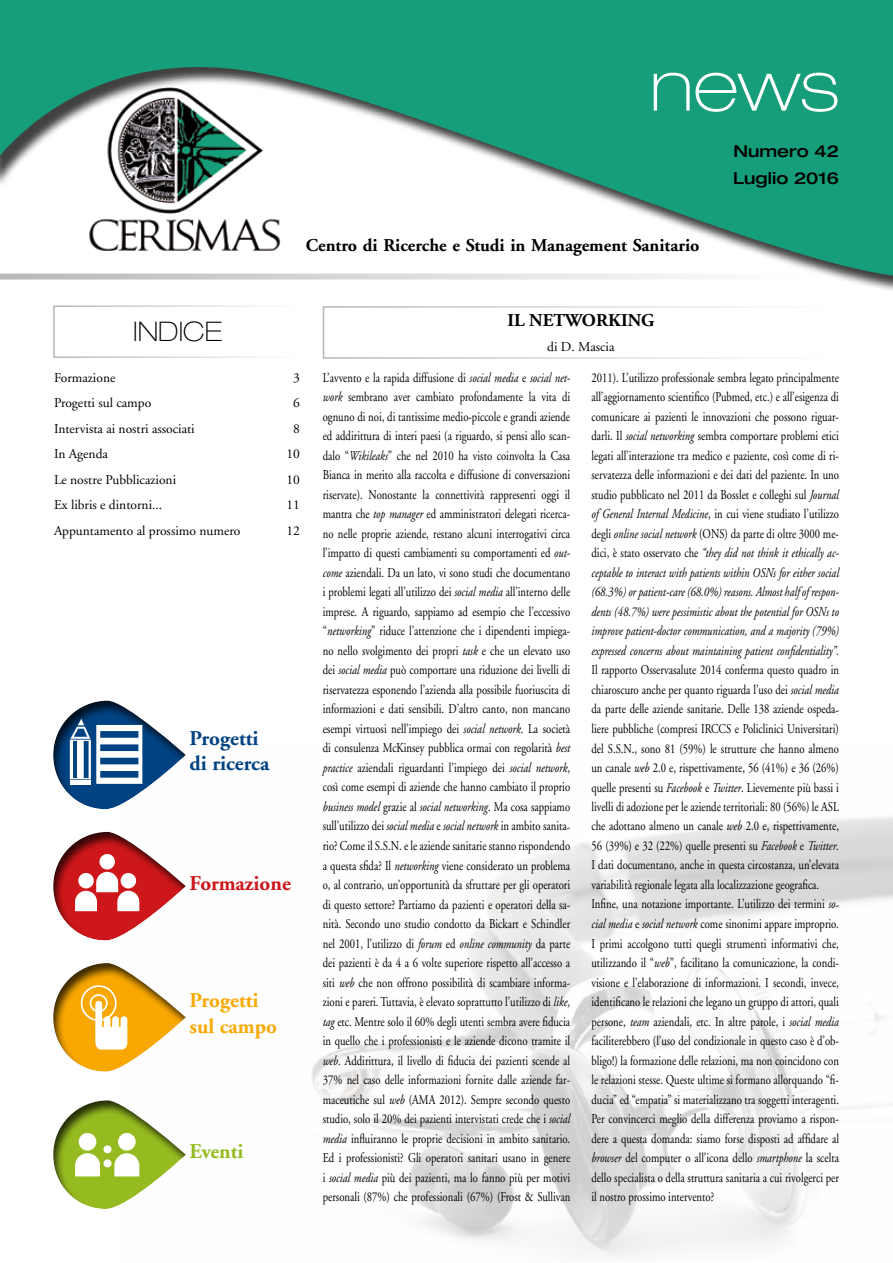
<style>
.page{position:relative;width:893px;height:1263px;background:#fff}
.page>*{position:absolute;margin:0;border:0;box-sizing:border-box;transform-origin:0 0}
.t1{font:100 expanded 72px "Helvetica Neue";color:#fff}
.t2{font:100 expanded 27px "Helvetica Neue";color:#000}
.t3{font:700 21px/25.2px "Adobe Garamond";color:#004282}
.t4{font:700 21px/25.2px "Adobe Garamond";color:#f8a800}
.t5{font:700 21px "Adobe Garamond";color:#cd171a}
.t6{font:700 21px "Adobe Garamond";color:#95bb20}
.t7{font:700 18px "Adobe Garamond";color:#000}
.t8{font:500 expanded 16.5px/27px "Helvetica Neue";color:#000}
.t9{font:13.5px/19.5px "Adobe Garamond";color:#000;text-align:justify;scale:.79 1}
.t10{font:13.5px "Adobe Garamond";color:#000}
.s1{font-style:italic}
</style>
<div class="page">
<img style="left:311px;top:817px;width:582px;height:440px">
<div style="left:53px;top:305px;width:249px;height:53px;border:2px solid #fff"></div>
<div style="left:323px;top:306px;width:516px;height:53px;border:2px solid #fff"></div>
<div style="left:51px;top:698px;width:135px;height:113px;background:#000;opacity:.75"></div>
<div style="left:70px;top:780px;width:21px;height:5px;background:#fff"></div>
<svg style="left:70px;top:719px;width:72px;height:65px"></svg>
<div style="left:51px;top:961px;width:135px;height:112px;background:#000;opacity:.75"></div>
<div style="left:51px;top:829px;width:135px;height:113px;background:#000;opacity:.75"></div>
<div style="left:51px;top:1098px;width:135px;height:112px;background:#000;opacity:.75"></div>
<div style="left:99px;top:854px;width:16px;height:15px;background:#fff;border-radius:50%"></div>
<svg style="left:75px;top:872px;width:64px;height:39px"></svg>
<svg style="left:81px;top:985px;width:46px;height:64px"></svg>
<div style="left:79px;top:1133px;width:17px;height:17px;background:#fff;border-radius:50%"></div>
<svg style="left:75px;top:1153px;width:25px;height:23px"></svg>
<div style="left:103px;top:1145px;width:9px;height:8px;background:#fff;border-radius:50%"></div>
<div style="left:103px;top:1159px;width:9px;height:8px;background:#fff;border-radius:50%"></div>
<div style="left:118px;top:1133px;width:18px;height:17px;background:#fff;border-radius:50%"></div>
<svg style="left:114px;top:1153px;width:25px;height:23px"></svg>
<svg style="left:0;top:0;width:893px;height:323px"></svg>
<h1 class="t1" style="left:650px;top:42px;width:191px">news</h1>
<p class="t8" style="left:733px;top:138px;width:107px">Numero 42<br>Luglio 2016</p>
<h2 class="t2" style="left:133px;top:316px;width:90px">INDICE</h2>
<h3 class="t7" style="left:306px;top:236px;width:395px">Centro di Ricerche e Studi in Management Sanitario</h3>
<h3 class="t7" style="left:507px;top:310px;width:148px">IL NETWORKING</h3>
<p class="t10" style="left:547px;top:340px;width:69px">di D. Mascia</p>
<p class="t10" style="left:54px;top:370px;width:63px">Formazione</p>
<p class="t10" style="left:293px;top:370px;width:8px">3</p>
<p class="t10" style="left:54px;top:396px;width:99px">Progetti sul campo</p>
<p class="t10" style="left:293px;top:396px;width:8px">6</p>
<p class="t10" style="left:54px;top:421px;width:142px">Intervista ai nostri associati</p>
<p class="t10" style="left:293px;top:421px;width:8px">8</p>
<p class="t10" style="left:54px;top:447px;width:56px">In Agenda</p>
<p class="t10" style="left:286px;top:447px;width:15px">10</p>
<p class="t10" style="left:54px;top:472px;width:124px">Le nostre Pubblicazioni</p>
<p class="t10" style="left:286px;top:472px;width:15px">10</p>
<p class="t10" style="left:54px;top:498px;width:110px">Ex libris e dintorni...</p>
<p class="t10" style="left:286px;top:498px;width:15px">11</p>
<p class="t10" style="left:54px;top:523px;width:188px">Appuntamento al prossimo numero</p>
<p class="t10" style="left:286px;top:523px;width:15px">12</p>
<h3 class="t3" style="left:190px;top:726px;width:81px">Progetti di ricerca</h3>
<h3 class="t5" style="left:190px;top:871px;width:103px">Formazione</h3>
<h3 class="t4" style="left:190px;top:988px;width:89px">Progetti sul campo</h3>
<h3 class="t6" style="left:190px;top:1140px;width:55px">Eventi</h3>
<p class="t9" style="left:323px;top:368px;width:315px">L’avvento e la rapida diffusione di <span class="s1">social media</span> e <span class="s1">social net&shy;work</span> sembrano aver cambiato profondamente la vita di ognuno di noi, di tantissime medio-piccole e grandi aziende ed addirittura di interi paesi (a riguardo, si pensi allo scan&shy;dalo “<span class="s1">Wikileaks</span>” che nel 2010 ha visto coinvolta la Casa Bianca in merito alla raccolta e diffusione di conversazioni riservate). Nonostante la connettività rappresenti oggi il mantra che <span class="s1">top manager</span> ed amministratori delegati ricerca&shy;no nelle proprie aziende, restano alcuni interrogativi circa l’impatto di questi cambiamenti su comportamenti ed <span class="s1">out&shy;come</span> aziendali. Da un lato, vi sono studi che documentano i problemi legati all’utilizzo dei <span class="s1">social media</span> all’interno delle imprese. A riguardo, sappiamo ad esempio che l’eccessivo “<span class="s1">networking</span>” riduce l’attenzione che i dipendenti impiega&shy;no nello svolgimento dei propri <span class="s1">task</span> e che un elevato uso dei <span class="s1">social media</span> può comportare una riduzione dei livelli di riservatezza esponendo l’azienda alla possibile fuoriuscita di informazioni e dati sensibili. D’altro canto, non mancano esempi virtuosi nell’impiego dei <span class="s1">social network</span>. La società di consulenza McKinsey pubblica ormai con regolarità <span class="s1">best practice</span> aziendali riguardanti l’impiego dei <span class="s1">social network</span>, così come esempi di aziende che hanno cambiato il proprio <span class="s1">business model</span> grazie al <span class="s1">social networking</span>. Ma cosa sappiamo sull’utilizzo dei <span class="s1">social media</span> e <span class="s1">social network</span> in ambito sanita&shy;rio? Come il S.S.N. e le aziende sanitarie stanno rispondendo a questa sfida? Il <span class="s1">networking</span> viene considerato un problema o, al contrario, un’opportunità da sfruttare per gli operatori di questo settore? Partiamo da pazienti e operatori della sa&shy;nità. Secondo uno studio condotto da Bickart e Schindler nel 2001, l’utilizzo di <span class="s1">forum</span> ed <span class="s1">online community</span> da parte dei pazienti è da 4 a 6 volte superiore rispetto all’accesso a siti <span class="s1">web</span> che non offrono possibilità di scambiare informa&shy;zioni e pareri. Tuttavia, è elevato soprattutto l’utilizzo di <span class="s1">like</span>, <span class="s1">tag</span> etc. Mentre solo il 60% degli utenti sembra avere fiducia in quello che i professionisti e le aziende dicono tramite il <span class="s1">web</span>. Addirittura, il livello di fiducia dei pazienti scende al 37% nel caso delle informazioni fornite dalle aziende far&shy;maceutiche sul <span class="s1">web</span> (AMA 2012). Sempre secondo questo studio, solo il 20% dei pazienti intervistati crede che i <span class="s1">social media</span> influiranno le proprie decisioni in ambito sanitario.<br>Ed i professionisti? Gli operatori sanitari usano in genere i <span class="s1">social media</span> più dei pazienti, ma lo fanno più per motivi personali (87%) che professionali (67%) (Frost &amp; Sullivan</p>
<p class="t9" style="left:591px;top:368px;width:315px">2011). L’utilizzo professionale sembra legato principalmente all’aggiornamento scientifico (Pubmed, etc.) e all’esigenza di comunicare ai pazienti le innovazioni che possono riguar&shy;darli. Il <span class="s1">social networking</span> sembra comportare problemi etici legati all’interazione tra medico e paziente, così come di ri&shy;servatezza delle informazioni e dei dati del paziente. In uno studio pubblicato nel 2011 da Bosslet e colleghi sul <span class="s1">Journal of General Internal Medicine</span>, in cui viene studiato l’utilizzo degli <span class="s1">online social network</span> (ONS) da parte di oltre 3000 me&shy;dici, è stato osservato che <span class="s1">“they did not think it ethically ac&shy;ceptable to interact with patients within OSNs for either social (68.3%) or patient-care (68.0%) reasons. Almost half of respon&shy;dents (48.7%) were pessimistic about the potential for OSNs to improve patient-doctor communication, and a majority (79%) expressed concerns about maintaining patient confidentiality”.</span></p>
<p class="t9" style="left:591px;top:661px;width:315px;text-align:left">Il rapporto Osservasalute 2014 conferma questo quadro in chiaroscuro anche per quanto riguarda l’uso dei <span class="s1">social media </span>da parte delle aziende sanitarie. Delle 138 aziende ospeda&shy;liere pubbliche (compresi IRCCS e Policlinici Universitari) del S.S.N., sono 81 (59%) le strutture che hanno almeno un canale <span class="s1">web</span> 2.0 e, rispettivamente, 56 (41%) e 36 (26%) quelle presenti su <span class="s1">Facebook</span> e <span class="s1">Twitter</span>. Lievemente più bassi i livelli di adozione per le aziende territoriali: 80 (56%) le ASL che adottano almeno un canale <span class="s1">web</span> 2.0 e, rispettivamente, 56 (39%) e 32 (22%) quelle presenti su <span class="s1">Facebook</span> e <span class="s1">Twitter</span>.<br>I dati documentano, anche in questa circostanza, un’elevata variabilità regionale legata alla localizzazione geografica.<br>Infine, una notazione importante. L’utilizzo dei termini <span class="s1">so&shy;cial media</span> e <span class="s1">social network</span> come sinonimi appare improprio.<br>I primi accolgono tutti quegli strumenti informativi che, utilizzando il “<span class="s1">web</span>”, facilitano la comunicazione, la condi&shy;visione e l’elaborazione di informazioni. I secondi, invece, identificano le relazioni che legano un gruppo di attori, quali persone, <span class="s1">team</span> aziendali, etc. In altre parole, i <span class="s1">social media </span>faciliterebbero (l’uso del condizionale in questo caso è d’ob&shy;bligo!) la formazione delle relazioni, ma non coincidono con le relazioni stesse. Queste ultime si formano allorquando “fi&shy;ducia” ed “empatia” si materializzano tra soggetti interagenti.<br>Per convincerci meglio della differenza proviamo a rispon&shy;dere a questa domanda: siamo forse disposti ad affidare al <span class="s1">browser</span> del computer o all’icona dello <span class="s1">smartphone</span> la scelta dello specialista o della struttura sanitaria a cui rivolgerci per il nostro prossimo intervento?</p>
</div>
